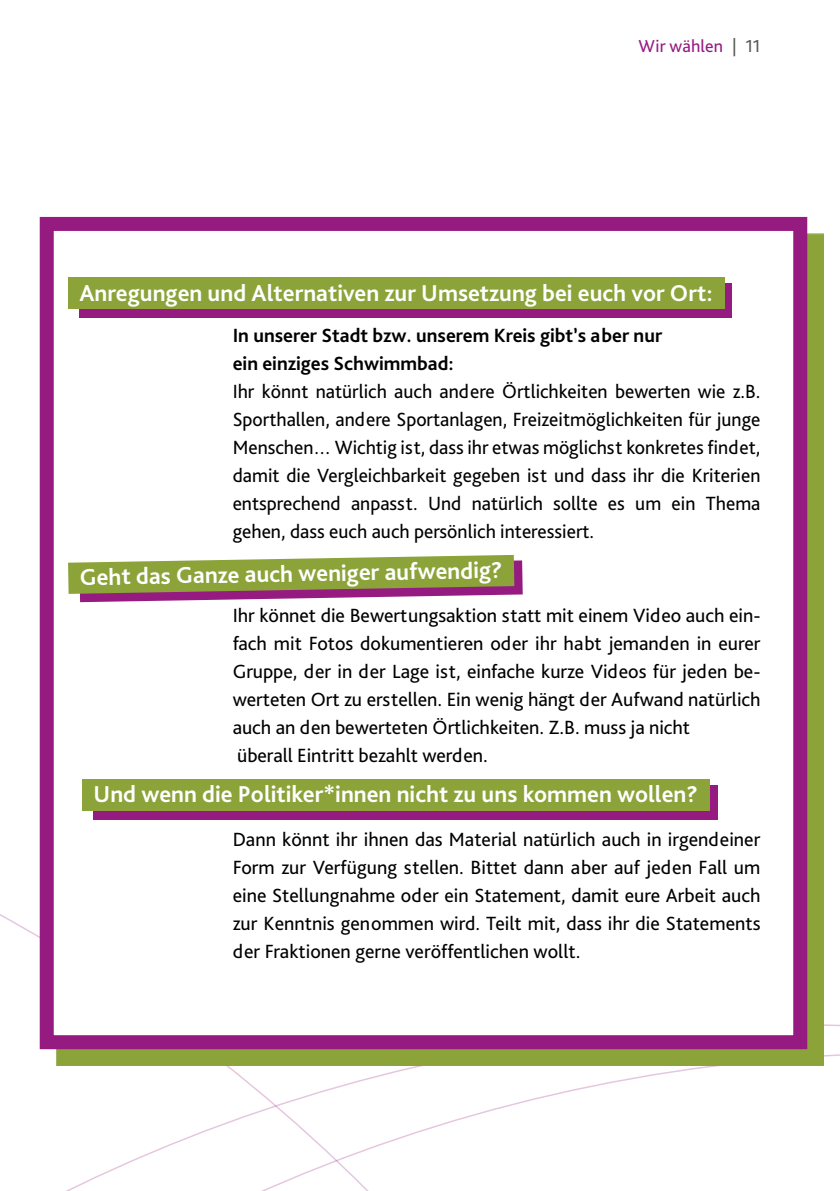
<style>
.page{position:relative;width:840px;height:1191px;background:#fff}
.page>*{position:absolute;margin:0;border:0;box-sizing:border-box;transform-origin:0 0}
.Zwischenhead_hinterl{font:700 24px "Bliss Pro";color:#fff}
.Bliss_Fliesstext{font:20px/28px "Bliss Pro";color:#000;text-align:justify}
.Bliss_Fliesstext-2{font:700 20px/28px "Bliss Pro";color:#000}
.t1{font:18px "Bliss Pro";letter-spacing:.005em;color:#951b81}
.s1{color:#575756}
</style>
<div class="page">
<svg style="left:56px;top:1052px;width:783px;height:139px"></svg>
<div style="left:57px;top:233px;width:766px;height:833px;background:#8ba339"></div>
<div style="left:40px;top:217px;width:766px;height:832px;background:#fff;border:14px solid #951b81"></div>
<div style="left:79px;top:283px;width:652px;height:34px;background:#951b81"></div>
<div style="left:68px;top:278px;width:655px;height:31px;background:#8ba339"></div>
<div style="left:94px;top:785px;width:623px;height:34px;background:#951b81"></div>
<div style="left:82px;top:780px;width:627px;height:31px;background:#8ba339"></div>
<svg style="left:68px;top:555px;width:454px;height:47px;background:#9f9866"></svg>
<p class="t1" style="left:638px;top:35px;width:123px">Wir wählen <span class="s1">| 11</span></p>
<p class="Zwischenhead_hinterl" style="left:79px;top:278px;width:634px">Anregungen und Alternativen zur Umsetzung bei euch vor Ort:</p>
<p class="Bliss_Fliesstext-2" style="left:232px;top:321px;width:431px">In unserer Stadt bzw. unserem Kreis gibt’s aber nur ein einziges Schwimmbad:</p>
<p class="Bliss_Fliesstext" style="left:232px;top:377px;width:529px">Ihr könnt natürlich auch andere Örtlichkeiten bewerten wie z.B.<br>Sporthallen, andere Sportanlagen, Freizeitmöglichkeiten für junge Menschen… Wichtig ist, dass ihr etwas möglichst konkretes findet, damit die Vergleichbarkeit gegeben ist und dass ihr die Kriterien entsprechend anpasst. Und natürlich sollte es um ein Thema gehen, dass euch auch persönlich interessiert.</p>
<p class="Zwischenhead_hinterl" style="left:79px;top:562px;width:424px;rotate:-1deg">Geht das Ganze auch weniger aufwendig?</p>
<p class="Bliss_Fliesstext" style="left:232px;top:601px;width:529px">Ihr könnet die Bewertungsaktion statt mit einem Video auch ein&shy;fach mit Fotos dokumentieren oder ihr habt jemanden in eurer Gruppe, der in der Lage ist, einfache kurze Videos für jeden be&shy;werteten Ort zu erstellen. Ein wenig hängt der Aufwand natürlich auch an den bewerteten Örtlichkeiten. Z.B. muss ja nicht</p>
<p class="Bliss_Fliesstext" style="left:237px;top:741px;width:252px">überall Eintritt bezahlt werden.</p>
<p class="Zwischenhead_hinterl" style="left:94px;top:779px;width:605px">Und wenn die Politiker*innen nicht zu uns kommen wollen?</p>
<p class="Bliss_Fliesstext" style="left:232px;top:825px;width:529px">Dann könnt ihr ihnen das Material natürlich auch in irgendeiner Form zur Verfügung stellen. Bittet dann aber auf jeden Fall um eine Stellungnahme oder ein Statement, damit eure Arbeit auch zur Kenntnis genommen wird. Teilt mit, dass ihr die Statements der Fraktionen gerne veröffentlichen wollt.</p>
</div>
